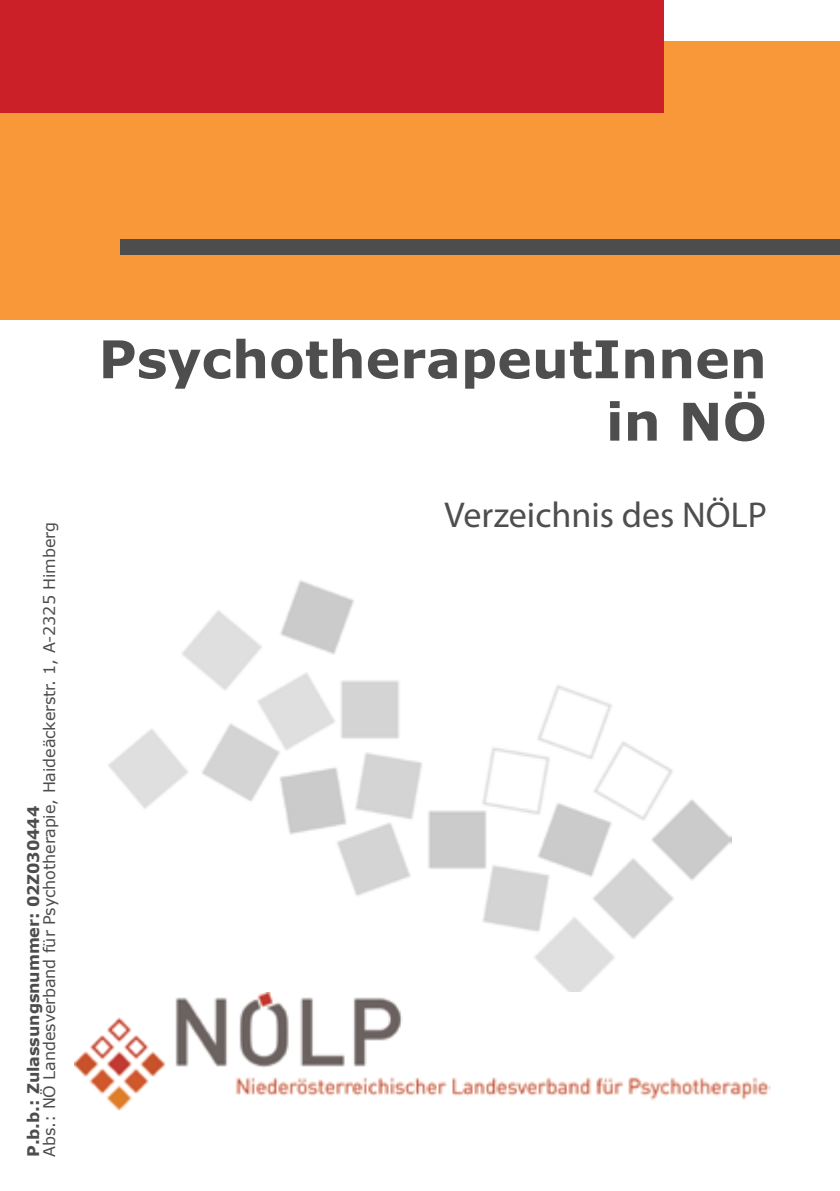
<style>
.page{position:relative;width:840px;height:1191px;background:#fff}
.page>*{position:absolute;margin:0;border:0;box-sizing:border-box;transform-origin:0 0}
.t1{font:700 52px/62.4px "Verdana";color:#4e4e4e;text-align:right}
.t2{font:36px "Myriad Pro";color:#4e4e4e}
.t3{font:16px "Verdana";letter-spacing:-.005em;color:#4d4d4d}
.t4{font:700 16px "Verdana";letter-spacing:-.005em;color:#4d4d4d}
</style>
<div class="page">
<div style="left:0;top:41px;width:839px;height:278px;background:#f89838"></div>
<div style="left:0;top:0;width:662px;height:112px;background:#cb2027"></div>
<div style="left:120px;top:239px;width:719px;height:15px;background:#4d4d4d"></div>
<img style="left:108px;top:580px;width:623px;height:412px">
<img style="left:75px;top:992px;width:694px;height:119px">
<p class="t3" style="left:38px;top:1157px;width:636px;rotate:-90deg">Abs.: NÖ Landesverband für Psychotherapie, Haideäckerstr. 1, A-2325 Himberg</p>
<p class="t4" style="left:22px;top:1157px;width:352px;rotate:-90deg">P.b.b.: Zulassungsnummer: 02Z030444</p>
<h1 class="t1" style="left:98px;top:327px;width:669px">PsychotherapeutInnen in NÖ</h1>
<h2 class="t2" style="left:444px;top:493px;width:323px">Verzeichnis des NÖLP</h2>
</div>
